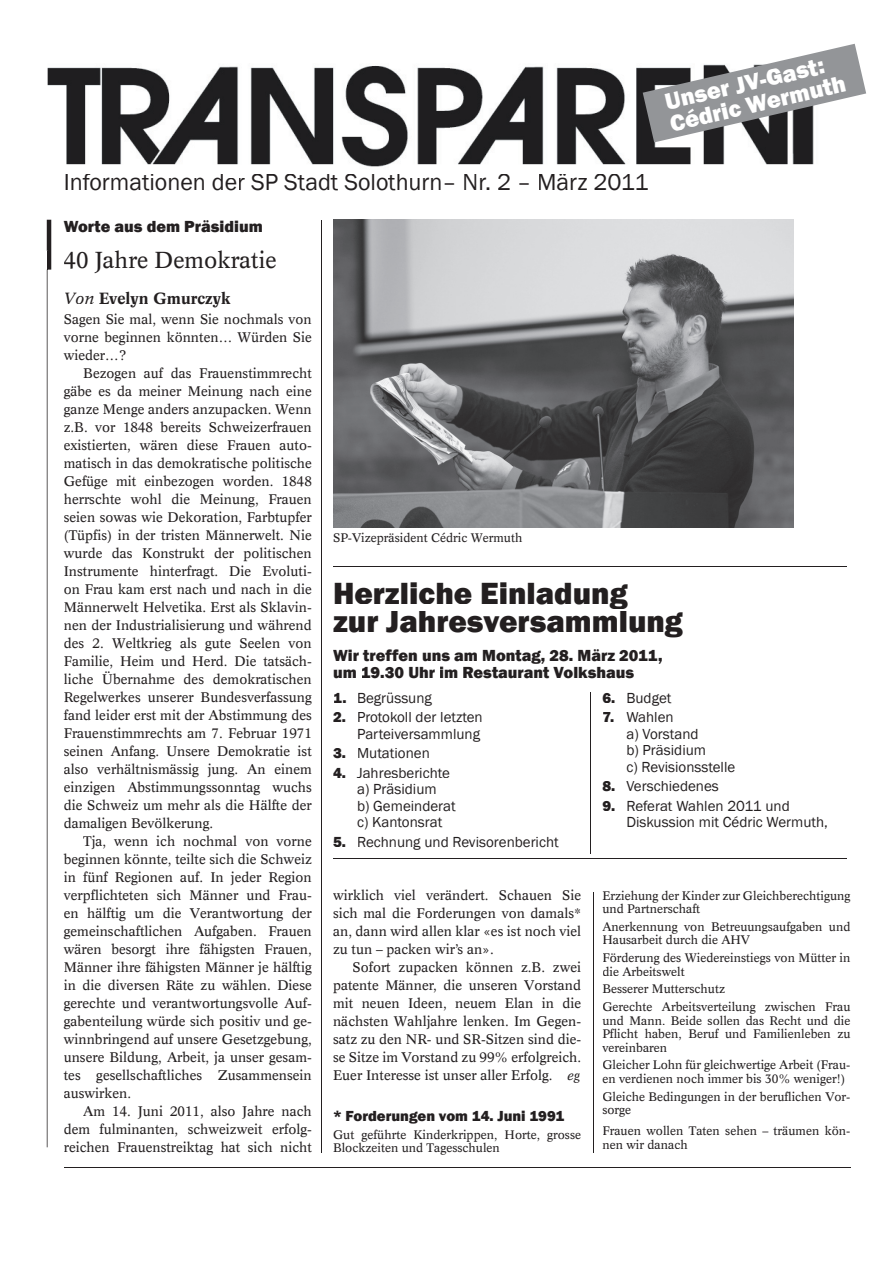
<style>
.page{position:relative;width:893px;height:1263px;background:#fff}
.page>*{position:absolute;margin:0;border:0;box-sizing:border-box;transform-origin:0 0}
.t1{font:800 31.5px/28.5px "Franklin Gothic";color:#231f20}
.t2{font:24px "Franklin Gothic";color:#231f20}
.t3{font:800 24px/22.5px "Franklin Gothic";color:#fff}
.t4{font:22.5px "Informatics S Si";color:#231f20}
.t5{font:800 16.5px/16.5px "Franklin Gothic";color:#231f20}
.t6{font:700 15.75px "Informatics S Si";color:#231f20}
.t7{font:15px/16.5px "Franklin Gothic";color:#231f20}
.t8{font:800 15px "Franklin Gothic";color:#231f20}
.t9{font:13.5px/18px "Informatics S Si";color:#231f20;text-align:justify}
.t10{font:12px/13.5px "Informatics S Si";color:#231f20}
.s1{font-weight:400;font-style:italic}
.s2{font-weight:800}
.s3{font-style:italic;font-size:12.75px}
</style>
<div class="page">
<svg style="left:47px;top:220px;width:4px;height:927px"></svg>
<hr style="left:64px;top:1167px;width:786px;height:1px;background:#231f20">
<hr style="left:321px;top:220px;width:1px;height:932px;background:#231f20">
<img style="left:47px;top:65px;width:767px;height:102px">
<hr style="left:590px;top:692px;width:1px;height:162px;background:#231f20">
<hr style="left:593px;top:892px;width:1px;height:260px;background:#231f20">
<hr style="left:333px;top:858px;width:514px;height:1px;background:#231f20">
<hr style="left:333px;top:566px;width:514px;height:1px;background:#231f20">
<img style="left:333px;top:220px;width:461px;height:307px">
<svg style="left:643px;top:44px;width:223px;height:98px"></svg>
<h2 class="t3" style="left:663px;top:91px;width:181px;rotate:-13deg">Unser JV-Gast:<br>Cédric Wermuth</h2>
<h2 class="t2" style="left:64px;top:167px;width:586px">Informationen der SP Stadt Solothurn– Nr. 2 – März 2011</h2>
<p class="t5" style="left:64px;top:218px;width:201px">Worte aus dem Präsidium</p>
<h3 class="t4" style="left:64px;top:246px;width:214px">40 Jahre Demokratie</h3>
<p class="t6" style="left:64px;top:288px;width:168px"><span class="s1">Von</span> Evelyn Gmurczyk</p>
<p class="t9" style="left:64px;top:310px;width:250px">Sagen Sie mal, wenn Sie nochmals von vorne beginnen könnten… Würden Sie wieder…?</p>
<p class="t9" style="left:64px;top:364px;width:250px;text-indent:20px">Bezogen auf das Frauenstimmrecht gäbe es da meiner Meinung nach eine ganze Menge anders anzupacken. Wenn z.B. vor 1848 bereits Schweizerfrauen existierten, wären diese Frauen auto&shy;matisch in das demokratische politische Gefüge mit einbezogen worden. 1848 herrschte wohl die Meinung, Frauen seien sowas wie Dekoration, Farbtupfer (Tüpfis) in der tristen Männerwelt. Nie wurde das Konstrukt der politischen Instrumente hinterfragt. Die Evoluti&shy;on Frau kam erst nach und nach in die Männerwelt Helvetika. Erst als Sklavin&shy;nen der Industrialisierung und während des 2. Weltkrieg als gute Seelen von Familie, Heim und Herd. Die tatsäch&shy;liche Übernahme des demokratischen Regelwerkes unserer Bundesverfassung fand leider erst mit der Abstimmung des Frauenstimmrechts am 7. Februar 1971 seinen Anfang. Unsere Demokratie ist also verhältnismässig jung. An einem einzigen Abstimmungssonntag wuchs die Schweiz um mehr als die Hälfte der damaligen Bevölkerung.</p>
<p class="t9" style="left:64px;top:832px;width:250px;text-indent:20px">Tja, wenn ich nochmal von vorne beginnen könnte, teilte sich die Schweiz in fünf Regionen auf. In jeder Region verpflichteten sich Männer und Frau&shy;en hälftig um die Verantwortung der gemeinschaftlichen Aufgaben. Frauen wären besorgt ihre fähigsten Frauen, Männer ihre fähigsten Männer je hälftig in die diversen Räte zu wählen. Diese gerechte und verantwortungsvolle Auf&shy;gabenteilung würde sich positiv und ge&shy;winnbringend auf unsere Gesetzgebung, unsere Bildung, Arbeit, ja unser gesam&shy;tes gesellschaftliches Zusammensein auswirken.</p>
<p class="t9" style="left:64px;top:1102px;width:250px;text-indent:20px">Am 14. Juni 2011, also Jahre nach dem fulminanten, schweizweit erfolg&shy;reichen Frauenstreiktag hat sich nicht</p>
<p class="t10" style="left:333px;top:531px;width:191px">SP-Vizepräsident Cédric Wermuth</p>
<h1 class="t1" style="left:333px;top:579px;width:351px">Herzliche Einladung<br>zur Jahresversammlung</h1>
<p class="t5" style="left:333px;top:647px;width:331px">Wir treffen uns am Montag, 28. März 2011, um 19.30 Uhr im Restaurant Volkshaus</p>
<p class="t7" style="left:602px;top:690px;width:70px"><span class="s2">6.</span> Budget</p>
<p class="t7" style="left:626px;top:709px;width:110px;text-indent:-24px"><span class="s2">7.</span> Wahlen<br>a) Vorstand<br>b) Präsidium<br>c) Revisionsstelle</p>
<p class="t7" style="left:602px;top:778px;width:118px"><span class="s2">8.</span> Verschiedenes</p>
<p class="t7" style="left:626px;top:798px;width:203px;text-indent:-24px"><span class="s2">9.</span> Referat Wahlen 2011 und<br>Diskussion mit Cédric Wermuth,</p>
<p class="t7" style="left:333px;top:690px;width:100px"><span class="s2">1.</span> Begrüssung</p>
<p class="t7" style="left:333px;top:709px;width:151px;text-align:right"><span class="s2">2.</span> Protokoll der letzten<br>Parteiversammlung</p>
<p class="t7" style="left:333px;top:745px;width:98px"><span class="s2">3.</span> Mutationen</p>
<p class="t7" style="left:357px;top:765px;width:100px;text-indent:-24px"><span class="s2">4.</span> Jahresberichte a) Präsidium<br>b) Gemeinderat c) Kantonsrat</p>
<p class="t7" style="left:333px;top:834px;width:227px"><span class="s2">5.</span> Rechnung und Revisorenbericht</p>
<p class="t9" style="left:333px;top:886px;width:250px">wirklich viel verändert. Schauen Sie sich mal die Forderungen von damals* an, dann wird allen klar «es ist noch viel zu tun – packen wir’s an».</p>
<p class="t9" style="left:333px;top:958px;width:250px;text-indent:20px">Sofort zupacken können z.B. zwei patente Männer, die unseren Vorstand mit neuen Ideen, neuem Elan in die nächsten Wahljahre lenken. Im Gegen&shy;satz zu den NR- und SR-Sitzen sind die&shy;se Sitze im Vorstand zu 99% erfolgreich.<br>Euer Interesse ist unser aller Erfolg. <span class="s3">eg</span></p>
<p class="t8" style="left:333px;top:1106px;width:233px">* Forderungen vom 14. Juni 1991</p>
<p class="t10" style="left:333px;top:1127px;width:250px">Gut geführte Kinderkrippen, Horte, grosse<br>Blockzeiten und Tagesschulen</p>
<p class="t10" style="left:602px;top:888px;width:250px">Erziehung der Kinder zur Gleichberechtigung und Partnerschaft</p>
<p class="t10" style="left:602px;top:919px;width:250px">Anerkennung von Betreuungsaufgaben und<br>Hausarbeit durch die AHV</p>
<p class="t10" style="left:602px;top:951px;width:250px">Förderung des Wiedereinstiegs von Mütter in die Arbeitswelt</p>
<p class="t10" style="left:602px;top:980px;width:250px;line-height:17.7px">Besserer Mutterschutz<br>Gerechte Arbeitsverteilung zwischen Frau</p>
<p class="t10" style="left:602px;top:1013px;width:250px;text-align:justify">und Mann. Beide sollen das Recht und die Pflicht haben, Beruf und Familienleben zu vereinbaren</p>
<p class="t10" style="left:602px;top:1058px;width:250px">Gleicher Lohn für gleichwertige Arbeit (Frau&shy;en verdienen noch immer bis 30% weniger!)</p>
<p class="t10" style="left:602px;top:1089px;width:250px">Gleiche Bedingungen in der beruflichen Vor&shy;sorge</p>
<p class="t10" style="left:602px;top:1124px;width:250px">Frauen wollen Taten sehen – träumen kön&shy;nen wir danach</p>
</div>
